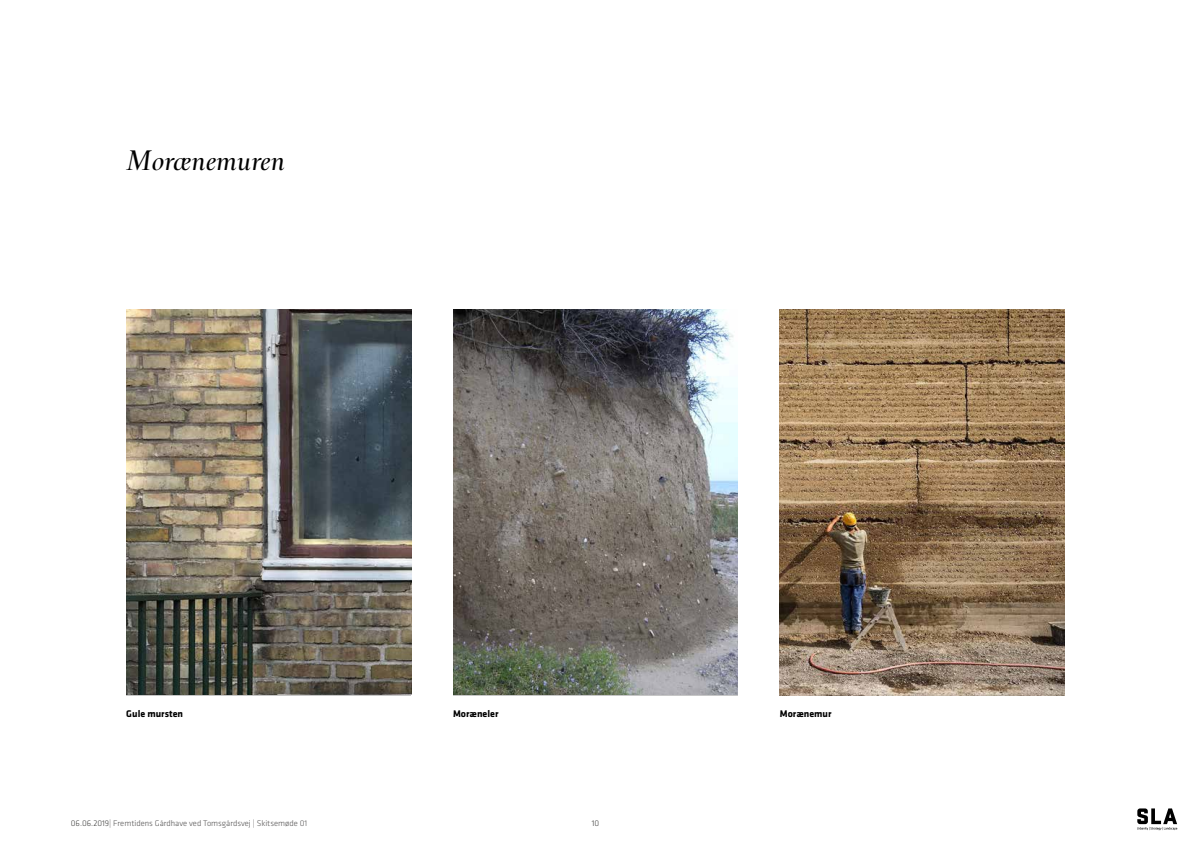
<style>
.page{position:relative;width:1191px;height:842px;background:#fff}
.page>*{position:absolute;margin:0;border:0;box-sizing:border-box;transform-origin:0 0}
.t1{font:italic 24px "Romain BP Headline";color:#000}
.t2{font:700 10px "Klavika";color:#000}
.t3{font:300 8.5px "Klavika";color:#555454}
.t4{font:300 8.5px "Klavika";color:#3c3c3b}
.s1{color:#3c3c3b}
</style>
<div class="page">
<svg style="left:1137px;top:808px;width:40px;height:22px"></svg>
<img style="left:126px;top:309px;width:285px;height:386px">
<img style="left:453px;top:309px;width:285px;height:386px">
<img style="left:780px;top:309px;width:284px;height:386px">
<h1 class="t1" style="left:126px;top:148px;width:160px">Morænemuren</h1>
<p class="t2" style="left:126px;top:708px;width:58px">Gule mursten</p>
<p class="t2" style="left:453px;top:708px;width:47px">Moræneler</p>
<p class="t2" style="left:780px;top:708px;width:53px">Morænemur</p>
<p class="t3" style="left:71px;top:818px;width:238px"><span class="s1">06.06.2019</span>| Fremtidens Gårdhave ved Tomsgårdsvej | Skitsemøde 01</p>
<p class="t4" style="left:592px;top:818px;width:9px">10</p>
</div>
